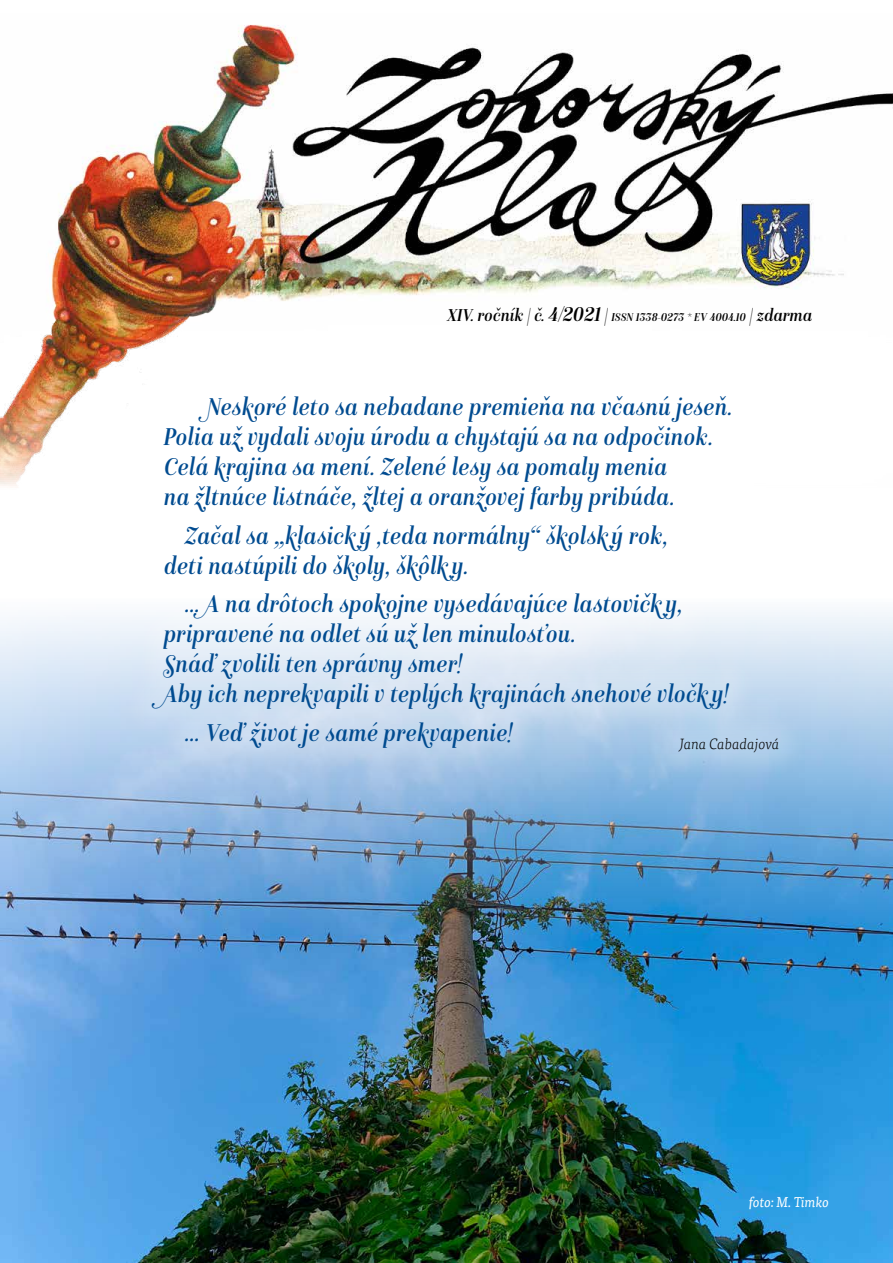
<style>
.page{position:relative;width:893px;height:1263px;background:#fff}
.page>*{position:absolute;margin:0;border:0;box-sizing:border-box;transform-origin:0 0}
.t1{font:italic semi-condensed 25.5px/30px "Isabel";letter-spacing:.005em;color:#004b90}
.t2{font:italic 300 15px "Tisa Pro";color:#000}
.t3{font:italic 14.25px "Tisa Pro";letter-spacing:-.005em;color:#fff;scale:.95 1}
.t4{font:italic semi-condensed 12px "Isabel";color:#000}
.s1{font-size:18px}
.s2{font-size:21px}
</style>
<div class="page">
<img style="left:1px;top:610px;width:892px;height:653px">
<div style="left:120px;top:364px;width:690px;height:420px;background:#fff;opacity:.2"></div>
<img style="left:0;top:25px;width:893px;height:468px">
<p class="t4" style="left:447px;top:309px;width:366px"><span class="s1">XIV. ročník | č.</span> <span class="s2">4/2021</span> <span class="s1">|</span> ISSN 1338-0273 * EV 4004.10 <span class="s1">| zdarma</span></p>
<p class="t1" style="left:164px;top:394px;width:570px;text-indent:43px">Neskoré leto sa nebadane premieňa na včasnú jeseň.<br>Polia už vydali svoju úrodu a chystajú sa na odpočinok.<br>Celá krajina sa mení. Zelené lesy sa pomaly menia<br>na žltnúce listnáče, žltej a oranžovej farby pribúda.</p>
<p class="t1" style="left:164px;top:523px;width:506px;text-indent:21px">Začal sa „klasický ,teda normálny“ školský rok, deti nastúpili do školy, škôlky.</p>
<p class="t1" style="left:164px;top:591px;width:566px;text-indent:21px">... A na drôtoch spokojne vysedávajúce lastovičky, pripravené na odlet sú už len minulosťou.<br>Snáď zvolili ten správny smer!<br>Aby ich neprekvapili v teplých krajinách snehové vločky!</p>
<p class="t1" style="left:185px;top:720px;width:329px">... Veď život je samé prekvapenie!</p>
<p class="t2" style="left:679px;top:734px;width:102px">Jana Cabadajová</p>
<p class="t3" style="left:749px;top:1191px;width:86px">foto: M. Timko</p>
</div>
